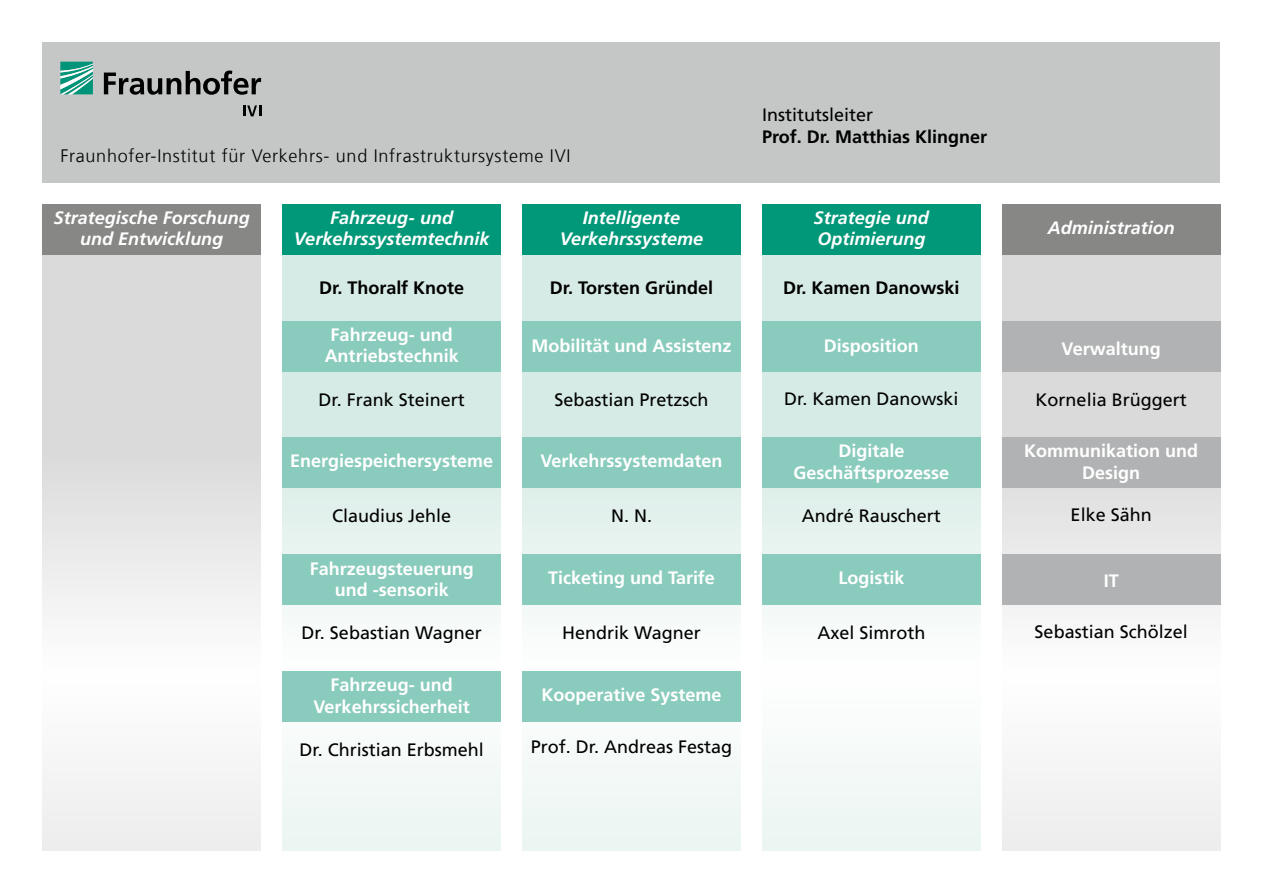
<style>
.page{position:relative;width:1263px;height:893px;background:#fff}
.page>*{position:absolute;margin:0;border:0;box-sizing:border-box;transform-origin:0 0}
.t1{font:700 18px/21.6px "Frutiger LT Com";color:#fff;text-align:center}
.t2{font:18px "Frutiger LT Com";color:#000}
.t3{font:italic 700 18px/21.6px "Frutiger LT Com";color:#fff;text-align:center}
.t4{font:700 18px "Frutiger LT Com";color:#000}
.t5{font:300 18px "Frutiger LT Com";letter-spacing:.04em;color:#000}
</style>
<div class="page">
<svg style="left:282px;top:255px;width:219px;height:595px"></svg>
<svg style="left:522px;top:255px;width:219px;height:595px"></svg>
<svg style="left:762px;top:255px;width:219px;height:595px"></svg>
<div style="left:43px;top:255px;width:218px;height:595px;background:linear-gradient(to bottom,#d5d5d5,#fdfdfd)"></div>
<div style="left:43px;top:43px;width:1177px;height:140px;background:#c5c6c6"></div>
<div style="left:282px;top:204px;width:219px;height:51px;background:#009878"></div>
<div style="left:522px;top:204px;width:219px;height:51px;background:#009878"></div>
<div style="left:762px;top:204px;width:219px;height:51px;background:#009878"></div>
<div style="left:43px;top:204px;width:218px;height:51px;background:#878786"></div>
<div style="left:282px;top:321px;width:219px;height:50px;background:#89cbbc"></div>
<div style="left:522px;top:321px;width:219px;height:50px;background:#89cbbc"></div>
<div style="left:762px;top:321px;width:219px;height:50px;background:#89cbbc"></div>
<div style="left:282px;top:437px;width:219px;height:51px;background:#89cbbc"></div>
<div style="left:522px;top:437px;width:219px;height:51px;background:#89cbbc"></div>
<div style="left:762px;top:437px;width:219px;height:51px;background:#89cbbc"></div>
<div style="left:282px;top:554px;width:219px;height:51px;background:#89cbbc"></div>
<div style="left:522px;top:554px;width:219px;height:51px;background:#89cbbc"></div>
<div style="left:762px;top:554px;width:219px;height:51px;background:#89cbbc"></div>
<div style="left:522px;top:671px;width:219px;height:50px;background:#89cbbc"></div>
<div style="left:282px;top:671px;width:219px;height:50px;background:#89cbbc"></div>
<div style="left:1002px;top:204px;width:218px;height:51px;background:#878786"></div>
<svg style="left:1002px;top:255px;width:218px;height:595px"></svg>
<svg style="left:60px;top:62px;width:33px;height:32px"></svg>
<svg style="left:104px;top:71px;width:157px;height:24px"></svg>
<svg style="left:243px;top:105px;width:18px;height:11px"></svg>
<div style="left:1002px;top:322px;width:218px;height:50px;background:#b1b2b3"></div>
<div style="left:1002px;top:554px;width:218px;height:51px;background:#b1b2b3"></div>
<div style="left:1002px;top:437px;width:218px;height:51px;background:#b1b2b3"></div>
<p class="t5" style="left:60px;top:146px;width:511px">Fraunhofer-Institut für Verkehrs- und Infrastruktursysteme IVI</p>
<p class="t2" style="left:762px;top:104px;width:113px">Institutsleiter</p>
<p class="t4" style="left:762px;top:126px;width:227px">Prof. Dr. Matthias Klingner</p>
<p class="t3" style="left:294px;top:207px;width:197px">Fahrzeug- und<br>Verkehrssystemtechnik</p>
<p class="t4" style="left:319px;top:277px;width:147px">Dr. Thoralf Knote</p>
<p class="t1" style="left:325px;top:324px;width:136px">Fahrzeug- und<br>Antriebstechnik</p>
<p class="t3" style="left:54px;top:207px;width:198px">Strategische Forschung und Entwicklung</p>
<p class="t3" style="left:1048px;top:217px;width:129px">Administration</p>
<p class="t3" style="left:560px;top:207px;width:145px">Intelligente<br>Verkehrssysteme</p>
<p class="t4" style="left:550px;top:277px;width:165px">Dr. Torsten Gründel</p>
<p class="t3" style="left:814px;top:207px;width:117px;text-align:left">Strategie und<br>Optimierung</p>
<p class="t4" style="left:783px;top:277px;width:178px">Dr. Kamen Danowski</p>
<p class="t1" style="left:531px;top:335px;width:201px">Mobilität und Assistenz</p>
<p class="t1" style="left:824px;top:335px;width:96px">Disposition</p>
<p class="t1" style="left:1062px;top:338px;width:101px">Verwaltung</p>
<p class="t2" style="left:318px;top:389px;width:148px">Dr. Frank Steinert</p>
<p class="t1" style="left:290px;top:450px;width:205px">Energiespeichersysteme</p>
<p class="t2" style="left:554px;top:389px;width:156px">Sebastian Pretzsch</p>
<p class="t1" style="left:540px;top:450px;width:184px">Verkehrssystemdaten</p>
<p class="t2" style="left:784px;top:389px;width:176px">Dr. Kamen Danowski</p>
<p class="t1" style="left:793px;top:440px;width:157px">Digitale<br>Geschäftsprozesse</p>
<p class="t2" style="left:332px;top:505px;width:121px">Claudius Jehle</p>
<p class="t2" style="left:611px;top:505px;width:43px">N. N.</p>
<p class="t2" style="left:802px;top:505px;width:141px">André Rauschert</p>
<p class="t1" style="left:310px;top:558px;width:166px">Fahrzeugsteuerung und -sensorik</p>
<p class="t1" style="left:548px;top:567px;width:168px">Ticketing und Tarife</p>
<p class="t1" style="left:838px;top:567px;width:68px">Logistik</p>
<p class="t2" style="left:302px;top:623px;width:182px">Dr. Sebastian Wagner</p>
<p class="t2" style="left:562px;top:623px;width:140px">Hendrik Wagner</p>
<p class="t2" style="left:817px;top:623px;width:110px">Axel Simroth</p>
<p class="t1" style="left:314px;top:674px;width:158px">Fahrzeug- und<br>Verkehrssicherheit</p>
<p class="t2" style="left:299px;top:739px;width:186px">Dr. Christian Erbsmehl</p>
<p class="t1" style="left:541px;top:684px;width:182px">Kooperative Systeme</p>
<p class="t2" style="left:531px;top:736px;width:203px">Prof. Dr. Andreas Festag</p>
<p class="t2" style="left:1036px;top:389px;width:153px">Kornelia Brüggert</p>
<p class="t1" style="left:1024px;top:440px;width:176px">Kommunikation und<br>Design</p>
<p class="t2" style="left:1071px;top:504px;width:83px">Elke Sähn</p>
<p class="t1" style="left:1104px;top:570px;width:17px">IT</p>
<p class="t2" style="left:1035px;top:621px;width:155px">Sebastian Schölzel</p>
</div>
